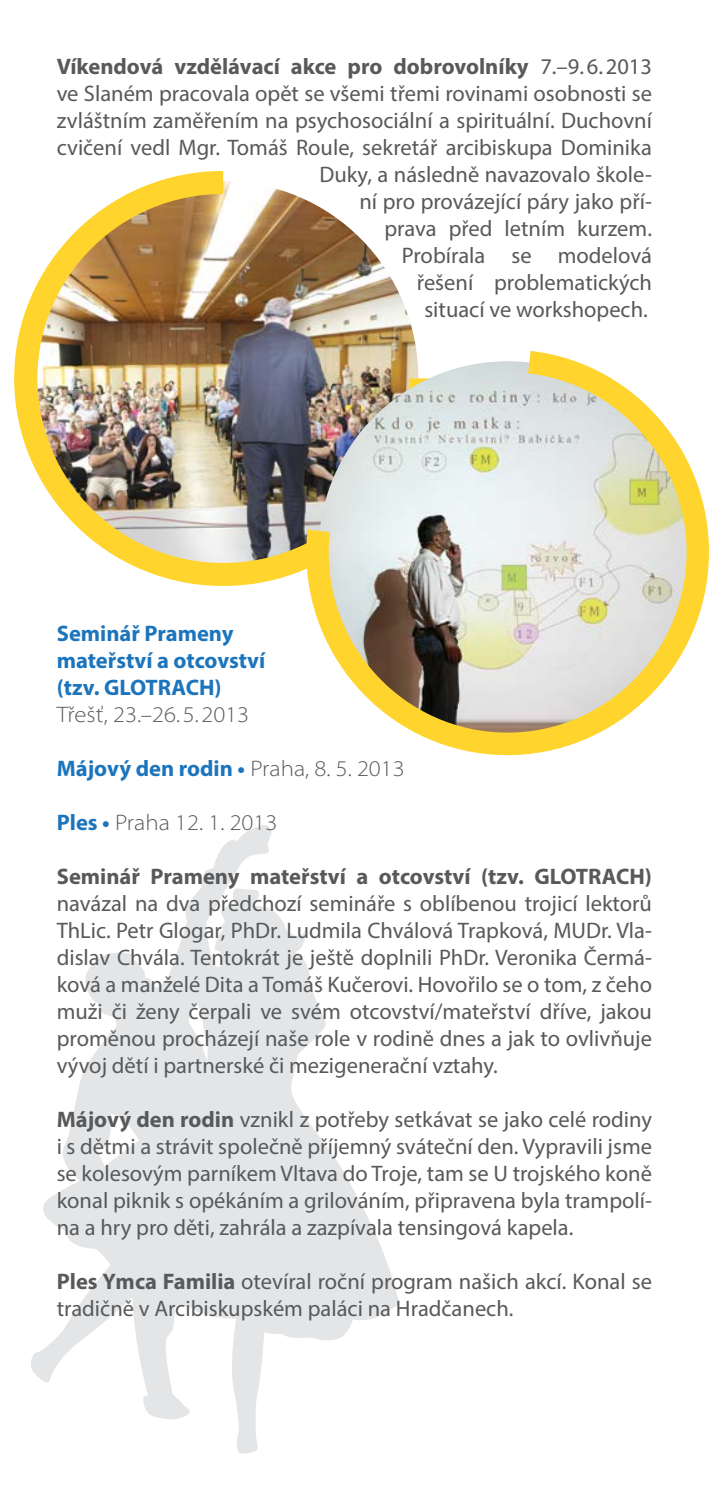
<style>
.page{position:relative;width:709px;height:1489px;background:#fff}
.page>*{position:absolute;margin:0;border:0;box-sizing:border-box;transform-origin:0 0}
.t1{font:22.5px/27px "Myriad Pro";color:#58595b;text-align:justify}
.t2{font:700 22.5px/27px "Myriad Pro";color:#1c75bc}
.t3{font:700 22.5px "Myriad Pro";color:#58595b}
.t4{font:300 semi-expanded 22.5px "Myriad Pro";color:#58595b}
.s1{font-weight:700}
.s2{font-weight:300;font-stretch:semi-expanded;color:#58595b}
.s3{font-weight:700;font-stretch:normal;color:#1c75bc}
</style>
<div class="page">
<svg style="left:31px;top:825px;width:368px;height:628px"></svg>
<img style="left:14px;top:171px;width:403px;height:415px">
<img style="left:295px;top:351px;width:414px;height:405px">
<p class="t1" style="left:57px;top:52px;width:597px;text-align:right"><span class="s1">Víkendová vzdělávací akce pro dobrovolníky</span> 7.–9.6.2013 ve Slaném pracovala opět se všemi třemi rovinami osobnosti se zvláštním zaměřením na psychosociální a spirituální. Duchovní cvičení vedl Mgr. Tomáš Roule, sekretář arcibiskupa Dominika Duky, a následně navazovalo škole-<br>ní pro provázející páry jako pří-<br>prava před letním kurzem.<br>Probírala se modelová<br>řešení problematických<br>situací ve workshopech.</p>
<p class="t2" style="left:57px;top:619px;width:210px">Seminář Prameny mateřství a otcovství (tzv. GLOTRACH)</p>
<p class="t4" style="left:57px;top:700px;width:194px">Třešť, 23.–26.5.2013</p>
<p class="t2" style="left:57px;top:754px;width:349px">Májový den rodin • <span class="s2">Praha, 8. 5. 2013</span></p>
<p class="t4" style="left:57px;top:808px;width:222px"><span class="s3">Ples •</span> Praha 12. 1. 2013</p>
<p class="t3" style="left:57px;top:861px;width:597px">Seminář Prameny mateřství a otcovství (tzv. GLOTRACH)</p>
<p class="t1" style="left:57px;top:889px;width:597px">navázal na dva předchozí semináře s oblíbenou trojicí lektorů ThLic. Petr Glogar, PhDr. Ludmila Chválová Trapková, MUDr. Vla&shy;dislav Chvála. Tentokrát je ještě doplnili PhDr. Veronika Čermá&shy;ková a manželé Dita a Tomáš Kučerovi. Hovořilo se o tom, z čeho muži či ženy čerpali ve svém otcovství/mateřství dříve, jakou proměnou procházejí naše role v rodině dnes a jak to ovlivňuje vývoj dětí i partnerské či mezigenerační vztahy.</p>
<p class="t1" style="left:57px;top:1105px;width:597px"><span class="s1">Májový den rodin</span> vznikl z potřeby setkávat se jako celé rodiny i s dětmi a strávit společně příjemný sváteční den. Vypravili jsme se kolesovým parníkem Vltava do Troje, tam se U trojského koně konal piknik s opékáním a grilováním, připravena byla trampolí&shy;na a hry pro děti, zahrála a zazpívala tensingová kapela.</p>
<p class="t1" style="left:57px;top:1267px;width:596px"><span class="s1">Ples Ymca Familia</span> otevíral roční program našich akcí. Konal se tradičně v Arcibiskupském paláci na Hradčanech.</p>
</div>
